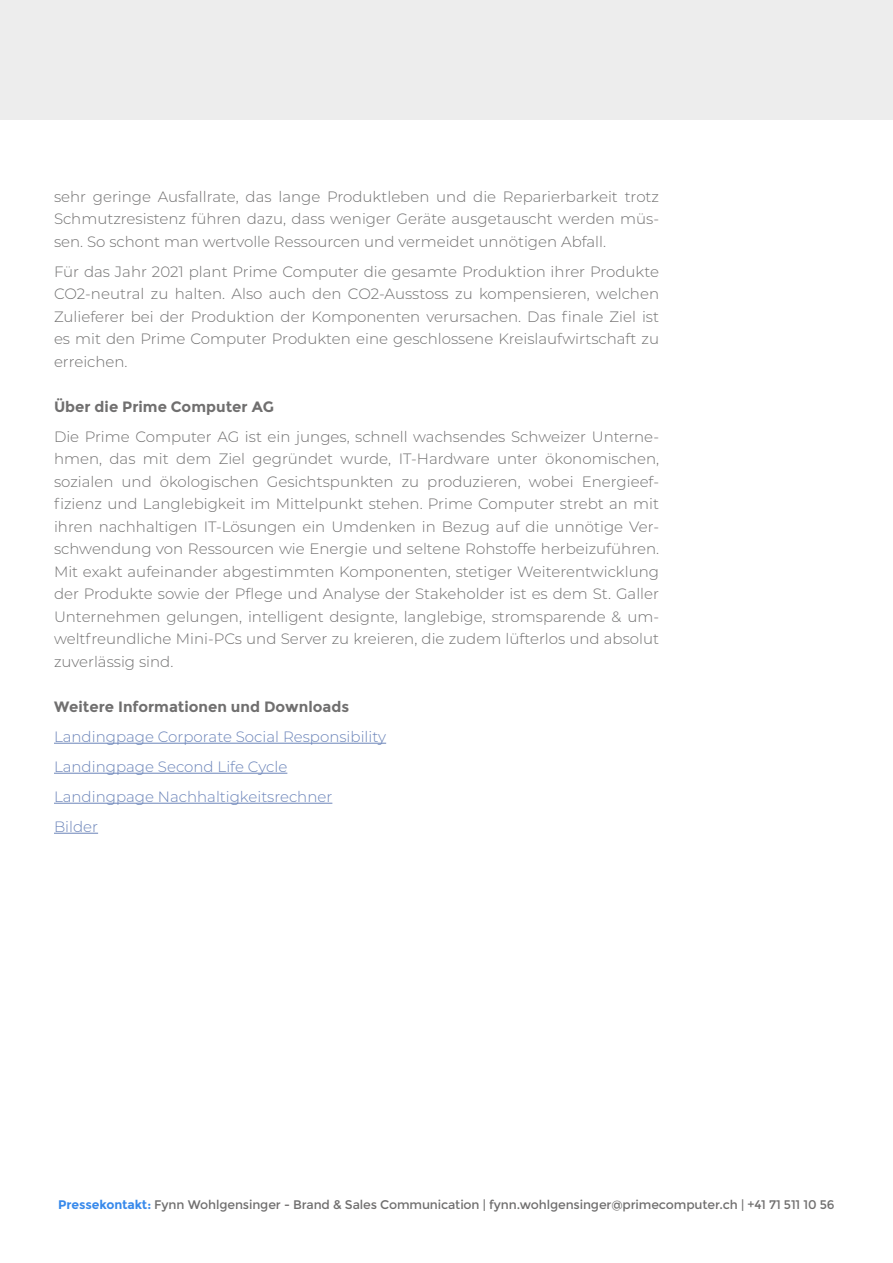
<style>
.page{position:relative;width:893px;height:1263px;background:#fff}
.page>*{position:absolute;margin:0;border:0;box-sizing:border-box;transform-origin:0 0}
.t1{font:300 15px/22.5px "Montserrat";color:#706f6f;text-align:justify}
.t2{font:300 15px/30px "Montserrat";color:#6b84b9}
.t3{font:700 15px "Montserrat";color:#706f6f}
.t4{font:12.45px "Montserrat";letter-spacing:-.01em;color:#706f6f}
.s1{font-weight:700;color:#3789eb}
</style>
<div class="page">
<hr style="left:54px;top:743px;width:332px;height:1px;background:#6b84b9">
<hr style="left:54px;top:773px;width:233px;height:1px;background:#6b84b9">
<hr style="left:54px;top:803px;width:278px;height:1px;background:#6b84b9">
<hr style="left:54px;top:833px;width:44px;height:1px;background:#6b84b9">
<div style="left:0;top:0;width:893px;height:119px;background:#ededed"></div>
<p class="t1" style="left:54px;top:185px;width:607px">sehr geringe Ausfallrate, das lange Produktleben und die Reparierbarkeit trotz Schmutzresistenz führen dazu, dass weniger Geräte ausgetauscht werden müs&shy;sen. So schont man wertvolle Ressourcen und vermeidet unnötigen Abfall.</p>
<p class="t1" style="left:54px;top:260px;width:607px">Für das Jahr 2021 plant Prime Computer die gesamte Produktion ihrer Produkte CO2-neutral zu halten. Also auch den CO2-Ausstoss zu kompensieren, welchen Zulieferer bei der Produktion der Komponenten verursachen. Das finale Ziel ist es mit den Prime Computer Produkten eine geschlossene Kreislaufwirtschaft zu erreichen.</p>
<p class="t3" style="left:54px;top:397px;width:222px">Über die Prime Computer AG</p>
<p class="t1" style="left:54px;top:425px;width:607px">Die Prime Computer AG ist ein junges, schnell wachsendes Schweizer Unterne&shy;hmen, das mit dem Ziel gegründet wurde, IT-Hardware unter ökonomischen, sozialen und ökologischen Gesichtspunkten zu produzieren, wobei Energieef&shy;fizienz und Langlebigkeit im Mittelpunkt stehen. Prime Computer strebt an mit ihren nachhaltigen IT-Lösungen ein Umdenken in Bezug auf die unnötige Ver&shy;schwendung von Ressourcen wie Energie und seltene Rohstoffe herbeizuführen.<br>Mit exakt aufeinander abgestimmten Komponenten, stetiger Weiterentwicklung der Produkte sowie der Pflege und Analyse der Stakeholder ist es dem St. Galler Unternehmen gelungen, intelligent designte, langlebige, stromsparende &amp; um&shy;weltfreundliche Mini-PCs und Server zu kreieren, die zudem lüfterlos und absolut zuverlässig sind.</p>
<p class="t3" style="left:54px;top:697px;width:297px">Weitere Informationen und Downloads</p>
<p class="t2" style="left:54px;top:721px;width:334px">Landingpage Corporate Social Responsibility<br>Landingpage Second Life Cycle<br>Landingpage Nachhaltigkeitsrechner<br>Bilder</p>
<p class="t4" style="left:58px;top:1197px;width:778px"><span class="s1">Pressekontakt:</span> Fynn Wohlgensinger - Brand &amp; Sales Communication | fynn.wohlgensinger@primecomputer.ch | +41 71 511 10 56</p>
</div>
